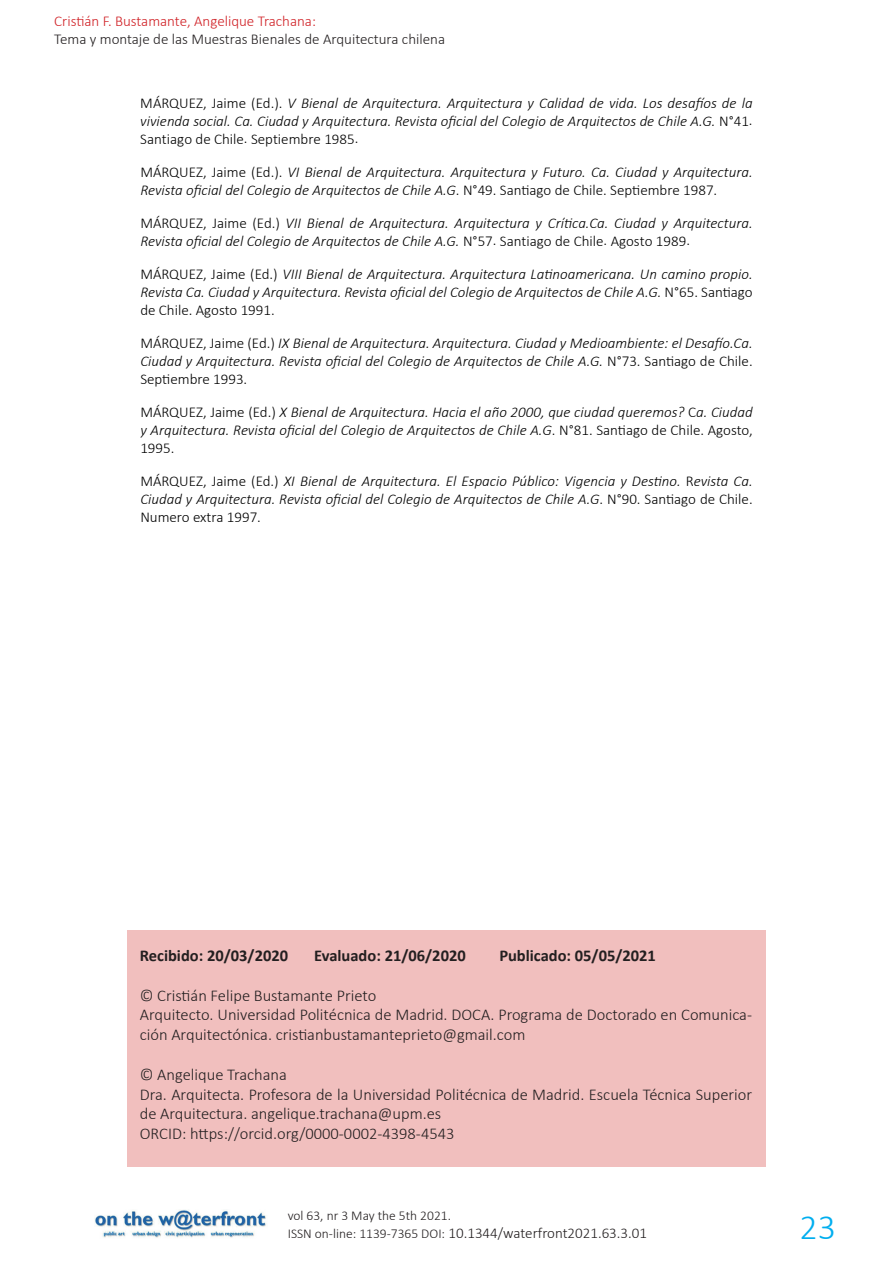
<style>
.page{position:relative;width:893px;height:1263px;background:#fff}
.page>*{position:absolute;margin:0;border:0;box-sizing:border-box;transform-origin:0 0}
.t1{font:300 36px "Calibri";color:#00aeef}
.t2{font:300 16.5px/19.8px "Calibri";color:#231f20}
.t3{font:700 16.5px "Calibri";color:#231f20}
.t4{font:italic 300 15px/18px "Calibri";color:#000;text-align:justify}
.t5{font:300 15px "Calibri";color:#231f20}
.t6{font:300 15px "Calibri";color:#d02126}
.t7{font:300 13.5px "Calibri";color:#231f20}
.s1{font-style:normal}
.s2{font-size:13.5px}
</style>
<div class="page">
<img style="left:95px;top:1210px;width:171px;height:28px">
<div style="left:127px;top:930px;width:639px;height:236px;background:#f1bfbe"></div>
<p class="t6" style="left:54px;top:12px;width:263px">Cristián F. Bustamante, Angelique Trachana:</p>
<p class="t5" style="left:54px;top:30px;width:392px">Tema y montaje de las Muestras Bienales de Arquitectura chilena</p>
<p class="t4" style="left:140px;top:94px;width:614px"><span class="s1">MÁRQUEZ, Jaime (Ed.).</span> V Bienal de Arquitectura. Arquitectura y Calidad de vida. Los desafíos de la vivienda social. Ca. Ciudad y Arquitectura. Revista oficial del Colegio de Arquitectos de Chile A.G. <span class="s1">N°41.<br>Santiago de Chile. Septiembre 1985.</span></p>
<p class="t4" style="left:140px;top:163px;width:614px"><span class="s1">MÁRQUEZ, Jaime (Ed.).</span> VI Bienal de Arquitectura. Arquitectura y Futuro. Ca. Ciudad y Arquitectura.<br>Revista oficial del Colegio de Arquitectos de Chile A.G<span class="s1">. N°49. Santiago de Chile. Septiembre 1987.</span></p>
<p class="t4" style="left:140px;top:214px;width:614px"><span class="s1">MÁRQUEZ, Jaime (Ed.)</span> VII Bienal de Arquitectura. Arquitectura y Crítica.Ca. Ciudad y Arquitectura.<br>Revista oficial del Colegio de Arquitectos de Chile A.G. <span class="s1">N°57. Santiago de Chile. Agosto 1989.</span></p>
<p class="t4" style="left:140px;top:265px;width:614px"><span class="s1">MÁRQUEZ, Jaime (Ed.)</span> VIII Bienal de Arquitectura. Arquitectura Latinoamericana. Un camino propio.<br>Revista Ca. Ciudad y Arquitectura. Revista oficial del Colegio de Arquitectos de Chile A.G. <span class="s1">N°65. Santiago de Chile. Agosto 1991.</span></p>
<p class="t4" style="left:140px;top:334px;width:614px"><span class="s1">MÁRQUEZ, Jaime (Ed.)</span> IX Bienal de Arquitectura. Arquitectura. Ciudad y Medioambiente: el Desafío.Ca.<br>Ciudad y Arquitectura. Revista oficial del Colegio de Arquitectos de Chile A.G. <span class="s1">N°73. Santiago de Chile.<br>Septiembre 1993.</span></p>
<p class="t4" style="left:140px;top:403px;width:614px"><span class="s1">MÁRQUEZ, Jaime (Ed.)</span> X Bienal de Arquitectura. Hacia el año 2000, que ciudad queremos? <span class="s1">C</span>a. Ciudad y Arquitectura. Revista oficial del Colegio de Arquitectos de Chile A.G<span class="s1">. N°81. Santiago de Chile. Agosto, 1995.</span></p>
<p class="t4" style="left:140px;top:472px;width:614px"><span class="s1">MÁRQUEZ, Jaime (Ed.)</span> XI Bienal de Arquitectura. El Espacio Público: Vigencia y Destino. <span class="s1">R</span>evista Ca.<br>Ciudad y Arquitectura. Revista oficial del Colegio de Arquitectos de Chile A.G<span class="s1">. N°90. Santiago de Chile.<br>Numero extra 1997.</span></p>
<p class="t3" style="left:140px;top:944px;width:150px">Recibido: 20/03/2020</p>
<p class="t3" style="left:314px;top:944px;width:153px">Evaluado: 21/06/2020</p>
<p class="t3" style="left:499px;top:944px;width:158px">Publicado: 05/05/2021</p>
<p class="t2" style="left:140px;top:985px;width:614px">© Cristián Felipe Bustamante Prieto<br>Arquitecto. Universidad Politécnica de Madrid. DOCA. Programa de Doctorado en Comunica&shy;ción Arquitectónica. cristianbustamanteprieto@gmail.com</p>
<p class="t2" style="left:140px;top:1064px;width:614px">© Angelique Trachana<br>Dra. Arquitecta. Profesora de la Universidad Politécnica de Madrid. Escuela Técnica Superior de Arquitectura. angelique.trachana@upm.es<br>ORCID: https://orcid.org/0000-0002-4398-4543</p>
<p class="t7" style="left:288px;top:1207px;width:165px">vol 63, nr 3 May the 5th 2021.</p>
<p class="t5" style="left:288px;top:1223px;width:361px"><span class="s2">ISSN on-line: 1139-7365 DOI:</span> 10.1344/waterfront2021.63.3.01</p>
<h1 class="t1" style="left:799px;top:1205px;width:38px">23</h1>
</div>
